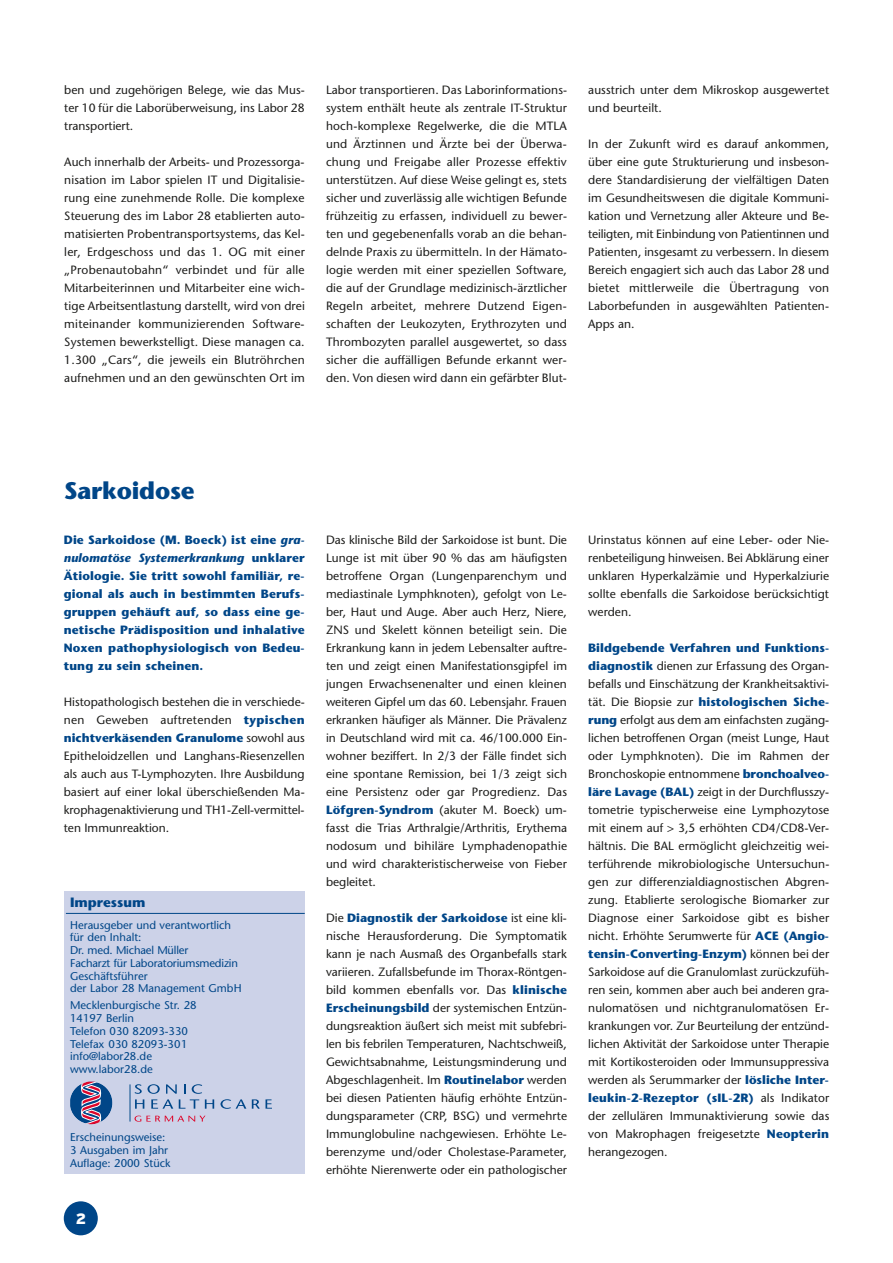
<style>
.page{position:relative;width:893px;height:1263px;background:#fff}
.page>*{position:absolute;margin:0;border:0;box-sizing:border-box;transform-origin:0 0}
.t1{font:700 24px "Stone Sans";letter-spacing:-.01em;color:#004688}
.t2{font:900 15px "Interstate";color:#fff}
.t3{font:700 13.5px "Stone Sans";color:#004688}
.t4{font:12px/18px "Stone Sans";letter-spacing:.005em;color:#1d1d1b;text-align:justify}
.t5{font:700 12px/18px "Stone Sans";letter-spacing:.01em;color:#004688;text-align:justify}
.t6{font:11.25px/12.8px "Stone Sans";color:#004688}
.s1{font-style:italic}
.s2{font-weight:700;color:#004688}
</style>
<div class="page">
<div style="left:64px;top:1201px;width:34px;height:34px;background:#004688;border-radius:50%"></div>
<div style="left:64px;top:891px;width:241px;height:283px;background:#ccd2e8"></div>
<hr style="left:66px;top:913px;width:239px;height:1px;background:#004688">
<hr style="left:130px;top:1084px;width:1px;height:37px;background:#004688">
<svg style="left:70px;top:1082px;width:43px;height:42px"></svg>
<svg style="left:134px;top:1084px;width:80px;height:25px"></svg>
<svg style="left:221px;top:1099px;width:25px;height:10px"></svg>
<svg style="left:252px;top:1099px;width:20px;height:10px"></svg>
<svg style="left:135px;top:1115px;width:70px;height:7px"></svg>
<p class="t4" style="left:64px;top:80px;width:242px">ben und zugehörigen Belege, wie das Mus&shy;ter 10 für die Laborüberweisung, ins Labor 28 transportiert.</p>
<p class="t4" style="left:64px;top:152px;width:242px">Auch innerhalb der Arbeits- und Prozessorga&shy;nisation im Labor spielen IT und Digitalisie&shy;rung eine zunehmende Rolle. Die komplexe Steuerung des im Labor 28 etablierten auto&shy;matisierten Probentransportsystems, das Kel&shy;ler, Erdgeschoss und das 1. OG mit einer „Probenautobahn“ verbindet und für alle Mitarbeiterinnen und Mitarbeiter eine wich&shy;tige Arbeitsentlastung darstellt, wird von drei miteinander kommunizierenden Software-Systemen bewerkstelligt. Diese managen ca.</p>
<p class="t4" style="left:64px;top:350px;width:242px">1. 300 „Cars“, die jeweils ein Blutröhrchen aufnehmen und an den gewünschten Ort im</p>
<p class="t4" style="left:326px;top:80px;width:243px">Labor transportieren. Das Laborinformations&shy;system enthält heute als zentrale IT-Struktur hoch-komplexe Regelwerke, die die MTLA und Ärztinnen und Ärzte bei der Überwa&shy;chung und Freigabe aller Prozesse effektiv unterstützen. Auf diese Weise gelingt es, stets sicher und zuverlässig alle wichtigen Befunde frühzeitig zu erfassen, individuell zu bewer&shy;ten und gegebenenfalls vorab an die behan&shy;delnde Praxis zu übermitteln. In der Hämato&shy;logie werden mit einer speziellen Software, die auf der Grundlage medizinisch-ärztlicher Regeln arbeitet, mehrere Dutzend Eigen&shy;schaften der Leukozyten, Erythrozyten und Thrombozyten parallel ausgewertet, so dass sicher die auffälligen Befunde erkannt wer&shy;den. Von diesen wird dann ein gefärbter Blut-</p>
<p class="t4" style="left:588px;top:80px;width:242px">ausstrich unter dem Mikroskop ausgewertet und beurteilt.</p>
<p class="t4" style="left:588px;top:134px;width:243px">In der Zukunft wird es darauf ankommen, über eine gute Strukturierung und insbeson&shy;dere Standardisierung der vielfältigen Daten im Gesundheitswesen die digitale Kommuni&shy;kation und Vernetzung aller Akteure und Be&shy;teiligten, mit Einbindung von Patientinnen und Patienten, insgesamt zu verbessern. In diesem Bereich engagiert sich auch das Labor 28 und bietet mittlerweile die Übertragung von Laborbefunden in ausgewählten Patienten-Apps an.</p>
<h1 class="t1" style="left:64px;top:476px;width:132px">Sarkoidose</h1>
<p class="t5" style="left:64px;top:530px;width:242px">Die Sarkoidose (M. Boeck) ist eine <span class="s1">gra&shy;nulomatöse Systemerkrankung</span> unklarer Ätiologie. Sie tritt sowohl familiär, re&shy;gional als auch in bestimmten Berufs&shy;gruppen gehäuft auf, so dass eine ge&shy;netische Prädisposition und inhalative Noxen pathophysiologisch von Bedeu&shy;tung zu sein scheinen.</p>
<p class="t4" style="left:64px;top:692px;width:243px">Histopathologisch bestehen die in verschiede&shy;nen Geweben auftretenden <span class="s2">typischen nichtverkäsenden Granulome</span> sowohl aus Epitheloidzellen und Langhans-Riesenzellen als auch aus T-Lymphozyten. Ihre Ausbildung basiert auf einer lokal überschießenden Ma&shy;krophagenaktivierung und TH1-Zell-vermittel&shy;ten Immunreaktion.</p>
<p class="t3" style="left:70px;top:895px;width:77px">Impressum</p>
<p class="t6" style="left:70px;top:918px;width:173px">Herausgeber und verantwortlich für den Inhalt:<br>Dr. med. Michael Müller<br>Facharzt für Laboratoriumsmedizin<br>Geschäftsführer<br>der Labor 28 Management GmbH</p>
<p class="t6" style="left:70px;top:999px;width:128px">Mecklenburgische Str. 28<br>14197 Berlin<br>Telefon 030 82093-330<br>Telefax 030 82093-301 info@labor28.de<br>www. labor28.de</p>
<p class="t6" style="left:70px;top:1131px;width:102px">Erscheinungsweise:<br>3 Ausgaben im Jahr<br>Auflage: 2000 Stück</p>
<p class="t2" style="left:76px;top:1210px;width:12px">2</p>
<p class="t4" style="left:326px;top:530px;width:243px">Das klinische Bild der Sarkoidose ist bunt. Die Lunge ist mit über 90 % das am häufigsten betroffene Organ (Lungenparenchym und mediastinale Lymphknoten), gefolgt von Le&shy;ber, Haut und Auge. Aber auch Herz, Niere, ZNS und Skelett können beteiligt sein. Die Erkrankung kann in jedem Lebensalter auftre&shy;ten und zeigt einen Manifestationsgipfel im jungen Erwachsenenalter und einen kleinen weiteren Gipfel um das 60. Lebensjahr. Frauen erkranken häufiger als Männer. Die Prävalenz in Deutschland wird mit ca. 46/100.000 Ein&shy;wohner beziffert. In 2/3 der Fälle findet sich eine spontane Remission, bei 1/3 zeigt sich eine Persistenz oder gar Progredienz. Das <span class="s2">Löfgren-Syndrom</span> (akuter M. Boeck) um&shy;fasst die Trias Arthralgie/Arthritis, Erythema nodosum und bihiläre Lymphadenopathie und wird charakteristischerweise von Fieber begleitet.</p>
<p class="t4" style="left:326px;top:908px;width:243px">Die <span class="s2">Diagnostik der Sarkoidose</span> ist eine kli&shy;nische Herausforderung. Die Symptomatik kann je nach Ausmaß des Organbefalls stark variieren. Zufallsbefunde im Thorax-Röntgen&shy;bild kommen ebenfalls vor. Das <span class="s2">klinische Erscheinungsbild</span> der systemischen Entzün&shy;dungsreaktion äußert sich meist mit subfebri&shy;len bis febrilen Temperaturen, Nachtschweiß, Gewichtsabnahme, Leistungsminderung und Abgeschlagenheit. Im <span class="s2">Routinelabor</span> werden bei diesen Patienten häufig erhöhte Entzün&shy;dungsparameter (CRP, BSG) und vermehrte Immunglobuline nachgewiesen. Erhöhte Le&shy;berenzyme und/oder Cholestase-Parameter, erhöhte Nierenwerte oder ein pathologischer</p>
<p class="t4" style="left:588px;top:530px;width:243px">Urinstatus können auf eine Leber- oder Nie&shy;renbeteiligung hinweisen. Bei Abklärung einer unklaren Hyperkalzämie und Hyperkalziurie sollte ebenfalls die Sarkoidose berücksichtigt werden.</p>
<p class="t4" style="left:588px;top:638px;width:243px"><span class="s2">Bildgebende Verfahren und Funktions&shy;diagnostik</span> dienen zur Erfassung des Organ&shy;befalls und Einschätzung der Krankheitsaktivi&shy;tät. Die Biopsie zur <span class="s2">histologischen Siche&shy;rung</span> erfolgt aus dem am einfachsten zugäng&shy;lichen betroffenen Organ (meist Lunge, Haut oder Lymphknoten). Die im Rahmen der Bronchoskopie entnommene <span class="s2">bronchoalveo&shy;läre Lavage (BAL)</span> zeigt in der Durchflusszy&shy;tometrie typischerweise eine Lymphozytose mit einem auf &gt; 3,5 erhöhten CD4/CD8-Ver&shy;hältnis. Die BAL ermöglicht gleichzeitig wei&shy;terführende mikrobiologische Untersuchun&shy;gen zur differenzialdiagnostischen Abgren&shy;zung. Etablierte serologische Biomarker zur Diagnose einer Sarkoidose gibt es bisher nicht. Erhöhte Serumwerte für <span class="s2">ACE (Angio&shy;tensin-Converting-Enzym)</span> können bei der Sarkoidose auf die Granulomlast zurückzufüh&shy;ren sein, kommen aber auch bei anderen gra&shy;nulomatösen und nichtgranulomatösen Er&shy;krankungen vor. Zur Beurteilung der entzünd&shy;lichen Aktivität der Sarkoidose unter Therapie mit Kortikosteroiden oder Immunsuppressiva werden als Serummarker der <span class="s2">lösliche Inter&shy;leukin-2-Rezeptor (sIL-2R)</span> als Indikator der zellulären Immunaktivierung sowie das von Makrophagen freigesetzte <span class="s2">Neopterin </span>herangezogen.</p>
</div>
